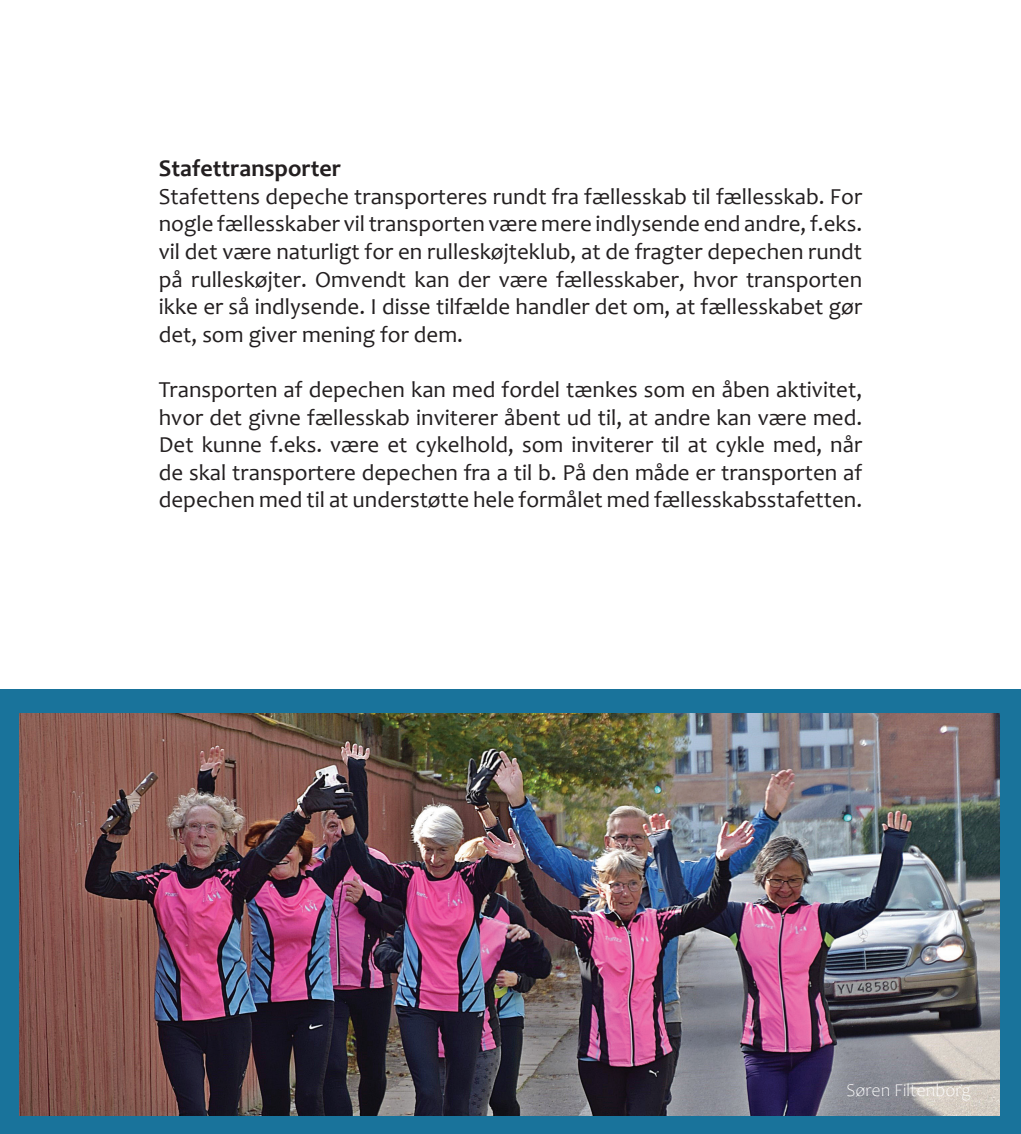
<style>
.page{position:relative;width:1021px;height:1134px;background:#fff}
.page>*{position:absolute;margin:0;border:0;box-sizing:border-box;transform-origin:0 0}
.t1{font:700 24px "Candara";color:#231f20}
.Brød{font:23px/27.6px "Candara";color:#231f20;text-align:justify}
.t2{font:300 18px "Candara";color:#fff}
</style>
<div class="page">
<div style="left:0;top:690px;width:1020px;height:444px;background:#19739b"></div>
<img style="left:19px;top:713px;width:980px;height:402px">
<p class="t1" style="left:159px;top:153px;width:184px">Stafettransporter</p>
<p class="Brød" style="left:159px;top:182px;width:705px">Stafettens depeche transporteres rundt fra fællesskab til fællesskab. For nogle fællesskaber vil transporten være mere indlysende end andre, f.eks. vil det være naturligt for en rulleskøjteklub, at de fragter depechen rundt på rulleskøjter. Omvendt kan der være fællesskaber, hvor transporten ikke er så indlysende. I disse tilfælde handler det om, at fællesskabet gør det, som giver mening for dem.</p>
<p class="Brød" style="left:159px;top:376px;width:705px">Transporten af depechen kan med fordel tænkes som en åben aktivitet, hvor det givne fællesskab inviterer åbent ud til, at andre kan være med.<br>Det kunne f.eks. være et cykelhold, som inviterer til at cykle med, når de skal transportere depechen fra a til b. På den måde er transporten af depechen med til at understøtte hele formålet med fællesskabsstafetten.</p>
<p class="t2" style="left:846px;top:1081px;width:126px">Søren Filtenborg</p>
</div>
